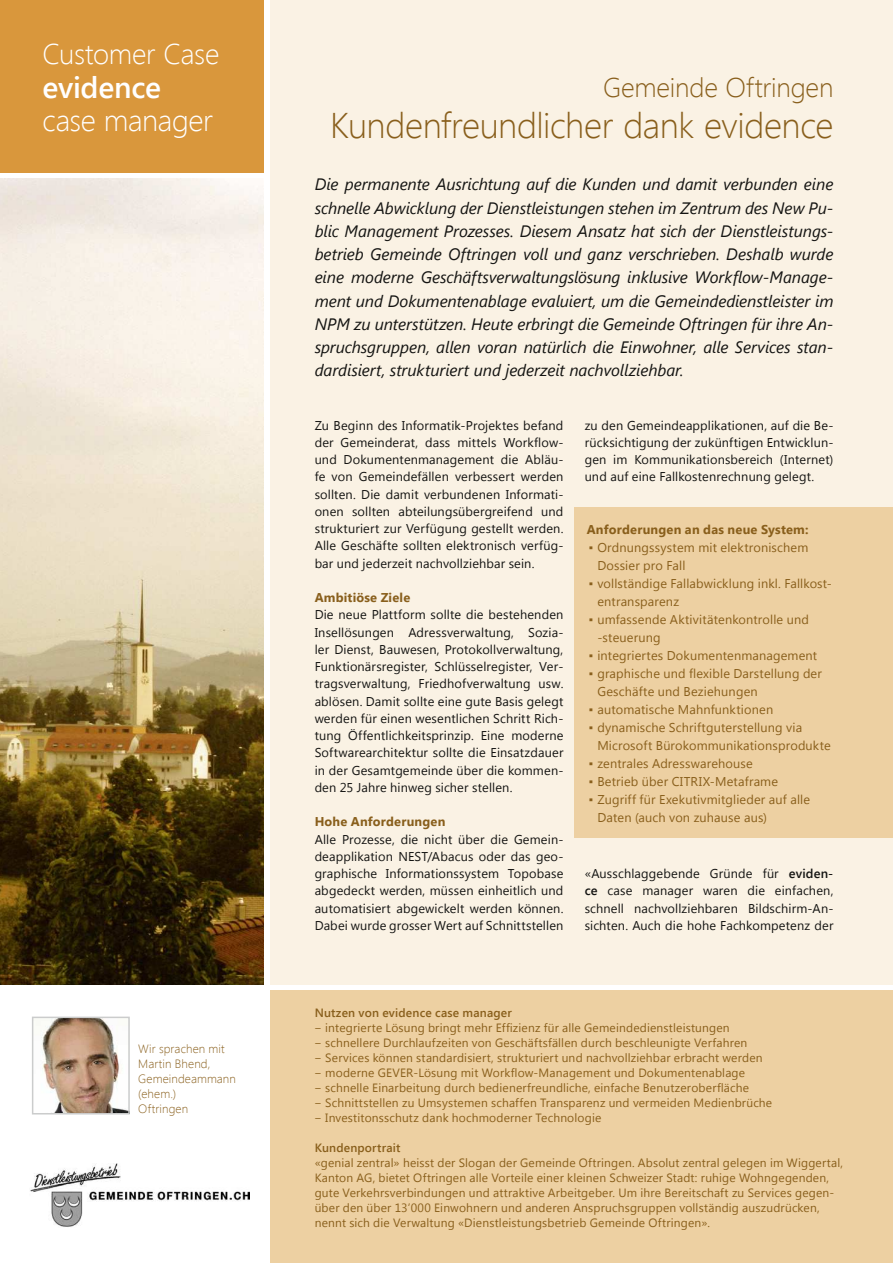
<style>
.page{position:relative;width:893px;height:1263px;background:#fff}
.page>*{position:absolute;margin:0;border:0;box-sizing:border-box;transform-origin:0 0}
.t1{font:300 35.7px "Segoe UI";letter-spacing:-.01em;color:#895f1c}
.t2{font:300 30px "Segoe UI";letter-spacing:-.015em;color:#fff}
.t3{font:600 30px "Segoe UI";letter-spacing:-.01em;color:#fff}
.t4{font:300 28.5px "Segoe UI";letter-spacing:-.015em;color:#fff}
.t5{font:300 27px "Segoe UI";letter-spacing:-.005em;color:#895f1c}
.t6{font:italic 16.5px/23.2px "Segoe UI";letter-spacing:-.005em;color:#141412;text-align:justify}
.t7{font:12.75px/17.2px "Segoe UI";letter-spacing:.01em;color:#141412;text-align:justify}
.t8{font:12.75px/18px "Segoe UI";letter-spacing:.01em;color:#895f1c}
.t9{font:700 12.75px "Segoe UI";letter-spacing:.015em;color:#895f1c}
.t10{font:12px/15px "Segoe UI";letter-spacing:.015em;color:#895f1c}
.t11{font:300 12px/15px "Segoe UI";letter-spacing:.01em;color:#895f1c}
.t12{font:600 12px "Segoe UI";letter-spacing:.015em;color:#895f1c}
.s1{font-weight:600}
</style>
<div class="page">
<div style="left:270px;top:0;width:623px;height:984px;background:#faf2e4"></div>
<div style="left:0;top:0;width:264px;height:172px;background:#d9973c"></div>
<img style="left:0;top:179px;width:264px;height:805px">
<div style="left:270px;top:991px;width:623px;height:272px;background:#edd0a2"></div>
<div style="left:574px;top:507px;width:319px;height:331px;background:#edd0a2"></div>
<img style="left:41px;top:1019px;width:86px;height:92px">
<div style="left:32px;top:1016px;width:98px;height:98px;border:2px solid #cbcccc"></div>
<img style="left:30px;top:1163px;width:219px;height:64px">
<h3 class="t4" style="left:43px;top:43px;width:178px">Customer Case</h3>
<h2 class="t3" style="left:43px;top:76px;width:120px">evidence</h2>
<h2 class="t2" style="left:43px;top:109px;width:172px">case manager</h2>
<p class="t11" style="left:138px;top:1042px;width:99px">Wir sprachen mit<br>Martin Bhend,<br>Gemeindeammann (ehem.)<br>Oftringen</p>
<h3 class="t5" style="left:603px;top:76px;width:232px">Gemeinde Oftringen</h3>
<h1 class="t1" style="left:330px;top:111px;width:505px">Kundenfreundlicher dank evidence</h1>
<p class="t6" style="left:315px;top:174px;width:520px">Die permanente Ausrichtung auf die Kunden und damit verbunden eine schnelle Abwicklung der Dienstleistungen stehen im Zentrum des New Pu&shy;blic Management Prozesses. Diesem Ansatz hat sich der Dienstleistungs&shy;betrieb Gemeinde Oftringen voll und ganz verschrieben. Deshalb wurde eine moderne Geschäftsverwaltungslösung inklusive Worklow-Manage&shy;ment und Dokumentenablage evaluiert, um die Gemeindedienstleister im NPM zu unterstützen. Heute erbringt die Gemeinde Oftringen für ihre An&shy;spruchsgruppen, allen voran natürlich die Einwohner, alle Services stan&shy;dardisiert, strukturiert und jederzeit nachvollziehbar.</p>
<p class="t7" style="left:315px;top:418px;width:250px">Zu Beginn des Informatik‑Projektes befand der Gemeinderat, dass mittels Worklow&shy;und Dokumentenmanagement die Abläu‑ fe von Gemeindefällen verbessert werden sollten. Die damit verbundenen Informati‑ onen sollten abteilungsübergreifend und strukturiert zur Verfügung gestellt werden.<br>Alle Geschäfte sollten elektronisch verfüg‑ bar und jederzeit nachvollziehbar sein.</p>
<p class="t9" style="left:315px;top:592px;width:97px">Ambitiöse Ziele</p>
<p class="t7" style="left:315px;top:607px;width:250px">Die neue Plattform sollte die bestehenden Insellösungen Adressverwaltung, Sozia‑ ler Dienst, Bauwesen, Protokollverwaltung, Funktionärsregister, Schlüsselregister, Ver‑ tragsverwaltung, Friedhofverwaltung usw. ablösen. Damit sollte eine gute Basis gelegt werden für einen wesentlichen Schritt Rich‑ tung Öffentlichkeitsprinzip. Eine moderne Softwarearchitektur sollte die Einsatzdauer in der Gesamtgemeinde über die kommen‑ den 25 Jahre hinweg sicher stellen.</p>
<p class="t9" style="left:315px;top:817px;width:132px">Hohe Anforderungen</p>
<p class="t7" style="left:315px;top:832px;width:250px">Alle Prozesse, die nicht über die Gemein‑ deapplikation NEST/Abacus oder das geo‑ graphische Informationssystem Topobase abgedeckt werden, müssen einheitlich und automatisiert abgewickelt werden können.<br>Dabei wurde grosser Wert auf Schnittstellen</p>
<p class="t7" style="left:585px;top:418px;width:250px">zu den Gemeindeapplikationen, auf die Be‑ rücksichtigung der zukünftigen Entwicklun‑ gen im Kommunikationsbereich (Internet) und auf eine Fallkostenrechnung gelegt.</p>
<p class="t9" style="left:587px;top:524px;width:223px">Anforderungen an das neue System:</p>
<p class="t8" style="left:597px;top:538px;width:212px;text-indent:-9px">▪ Ordnungssystem mit elektronischem<br>Dossier pro Fall</p>
<p class="t8" style="left:597px;top:574px;width:236px;text-indent:-9px">▪ vollständige Fallabwicklung inkl. Fallkost‑ entransparenz</p>
<p class="t8" style="left:597px;top:610px;width:213px;text-indent:-9px">▪ umfassende Aktivitätenkontrolle und ‑steuerung</p>
<p class="t8" style="left:589px;top:646px;width:230px">▪ integriertes Dokumentenmanagement</p>
<p class="t8" style="left:597px;top:664px;width:226px;text-indent:-9px">▪ graphische und lexible Darstellung der<br>Geschäfte und Beziehungen</p>
<p class="t8" style="left:589px;top:700px;width:186px">▪ automatische Mahnfunktionen</p>
<p class="t8" style="left:597px;top:718px;width:235px;text-indent:-9px">▪ dynamische Schriftguterstellung via<br>Microsoft Bürokommunikationsprodukte</p>
<p class="t8" style="left:589px;top:754px;width:165px">▪ zentrales Adresswarehouse</p>
<p class="t8" style="left:589px;top:772px;width:191px">▪ Betrieb über CITRIX‑Metaframe</p>
<p class="t8" style="left:597px;top:790px;width:214px;text-indent:-9px">▪ Zugriff für Exekutivmitglieder auf alle<br>Daten (auch von zuhause aus)</p>
<p class="t7" style="left:585px;top:866px;width:250px">«Ausschlaggebende Gründe für <span class="s1">eviden&shy;ce</span> case manager waren die einfachen, schnell nachvollziehbaren Bildschirm‑An‑ sichten. Auch die hohe Fachkompetenz der</p>
<p class="t12" style="left:315px;top:1008px;width:199px">Nutzen von evidence case manager</p>
<p class="t10" style="left:315px;top:1019px;width:459px">‒ integrierte Lösung bringt mehr Efizienz für alle Gemeindedienstleistungen<br>‒ schnellere Durchlaufzeiten von Geschäftsfällen durch beschleunigte Verfahren<br>‒ Services können standardisiert, strukturiert und nachvollziehbar erbracht werden<br>‒ moderne GEVER-Lösung mit Worklow-Management und Dokumentenablage<br>‒ schnelle Einarbeitung durch bedienerfreundliche, einfache Benutzeroberläche<br>‒ Schnittstellen zu Umsystemen schaffen Transparenz und vermeiden Medienbrüche ‒ Investitonsschutz dank hochmoderner Technologie</p>
<p class="t12" style="left:315px;top:1143px;width:87px">Kundenportrait</p>
<p class="t10" style="left:315px;top:1156px;width:530px">«genial zentral» heisst der Slogan der Gemeinde Oftringen. Absolut zentral gelegen im Wiggertal, Kanton AG, bietet Oftringen alle Vorteile einer kleinen Schweizer Stadt: ruhige Wohngegenden, gute Verkehrsverbindungen und attraktive Arbeitgeber. Um ihre Bereitschaft zu Services gegen‑ über den über 13ʼ000 Einwohnern und anderen Anspruchsgruppen vollständig auszudrücken, nennt sich die Verwaltung «Dienstleistungsbetrieb Gemeinde Oftringen».</p>
</div>
